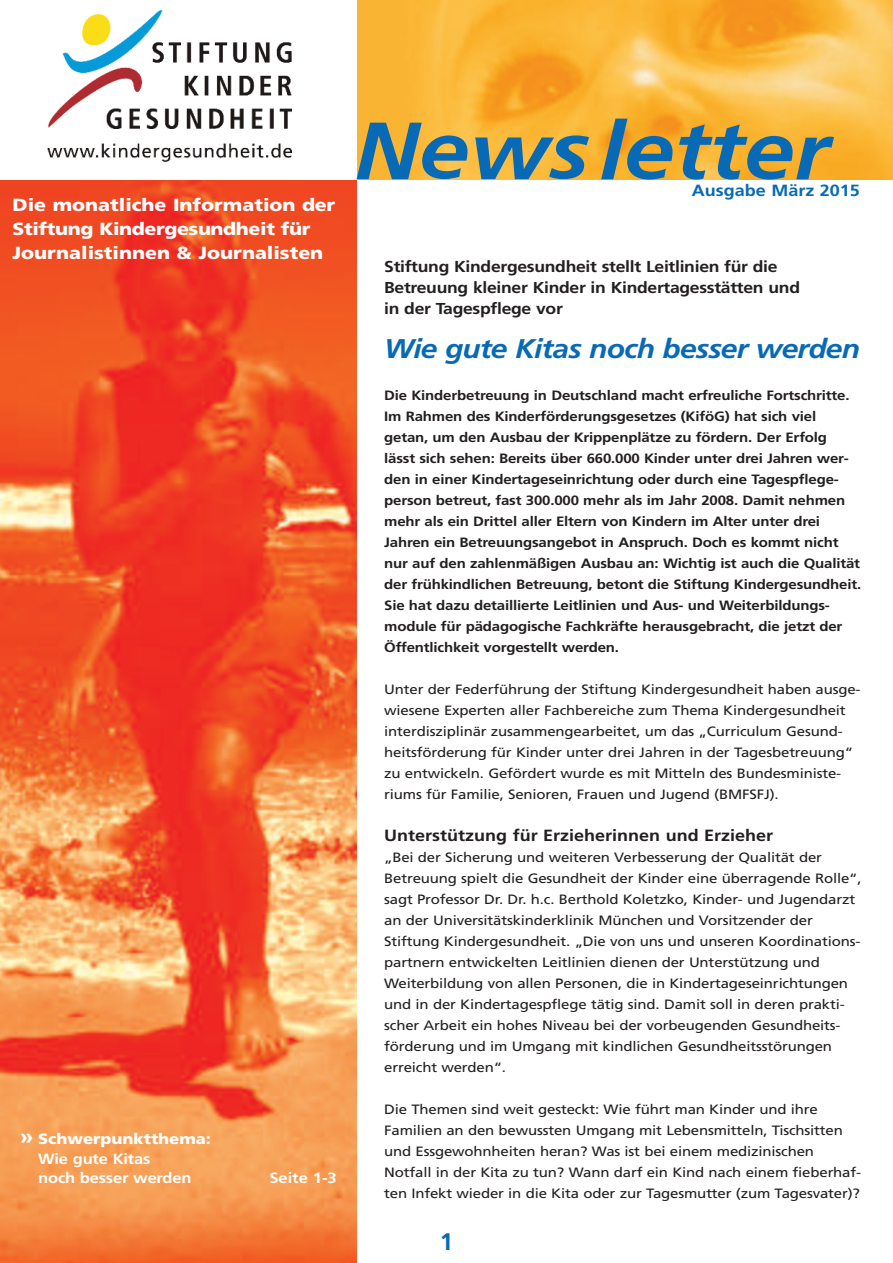
<style>
.page{position:relative;width:893px;height:1263px;background:#fff}
.page>*{position:absolute;margin:0;border:0;box-sizing:border-box;transform-origin:0 0}
.t1{font:italic 700 81px "Frutiger";color:#086ab5;scale:1.11 1}
.t2{font:italic 700 27px "Frutiger";letter-spacing:-.03em;color:#086ab5;scale:1.11 1}
.t3{font:700 24px "Frutiger";color:#086ab5}
.t4{font:900 17.55px/24px "Frutiger";color:#fff;scale:1.11 1}
.t5{font:700 16.2px "Frutiger";color:#231f20;scale:1.11 1}
.t6{font:700 16.2px "Frutiger";color:#086ab5;scale:1.11 1}
.t7{font:700 15.75px/21px "Frutiger";letter-spacing:-.015em;color:#231f20;scale:1.11 1}
.t8{font:700 14.85px/19.5px "Frutiger";letter-spacing:-.01em;color:#fff;scale:1.11 1}
.t9{font:13.5px/21px "Frutiger";letter-spacing:-.01em;color:#231f20;scale:1.11 1}
.t10{font:700 13.5px/21px "Frutiger";letter-spacing:-.01em;color:#231f20;scale:1.11 1}
.s1{font-size:21.6px}
.s2{font-weight:900}
</style>
<div class="page">
<img style="left:357px;top:0;width:536px;height:179px">
<img style="left:0;top:180px;width:356px;height:1083px">
<img style="left:47px;top:9px;width:245px;height:153px">
<p class="t4" style="left:13px;top:194px;width:292px">Die monatliche Information der<br>Stiftung Kindergesundheit für<br>Journalistinnen &amp; Journalisten</p>
<p class="t8" style="left:38px;top:1130px;width:157px;text-indent:-18px"><span class="s1">»</span> <span class="s2">Schwerpunktthema:<br></span>Wie gute Kitas<br>noch besser werden</p>
<p class="t8" style="left:269px;top:1169px;width:62px">Seite 1-3</p>
<h1 class="t1" style="left:354px;top:118px;width:429px">News letter</h1>
<p class="t6" style="left:692px;top:184px;width:153px">Ausgabe März 2015</p>
<p class="t7" style="left:384px;top:257px;width:376px">Stiftung Kindergesundheit stellt Leitlinien für die<br>Betreuung kleiner Kinder in Kindertagesstätten und in der Tagespflege vor</p>
<h2 class="t2" style="left:384px;top:338px;width:430px">Wie gute Kitas noch besser werden</h2>
<p class="t10" style="left:384px;top:386px;width:431px">Die Kinderbetreuung in Deutschland macht erfreuliche Fortschritte.<br>Im Rahmen des Kinderförderungsgesetzes (KiföG) hat sich viel getan, um den Ausbau der Krippenplätze zu fördern. Der Erfolg lässt sich sehen: Bereits über 660.000 Kinder unter drei Jahren wer&shy;den in einer Kindertageseinrichtung oder durch eine Tagespflege&shy;person betreut, fast 300.000 mehr als im Jahr 2008. Damit nehmen mehr als ein Drittel aller Eltern von Kindern im Alter unter drei Jahren ein Betreuungsangebot in Anspruch. Doch es kommt nicht nur auf den zahlenmäßigen Ausbau an: Wichtig ist auch die Qualität der frühkindlichen Betreuung, betont die Stiftung Kindergesundheit.<br>Sie hat dazu detaillierte Leitlinien und Aus- und Weiterbildungs&shy;module für pädagogische Fachkräfte herausgebracht, die jetzt der Öffentlichkeit vorgestellt werden.</p>
<p class="t9" style="left:384px;top:680px;width:431px">Unter der Federführung der Stiftung Kindergesundheit haben ausge&shy;wiesene Experten aller Fachbereiche zum Thema Kindergesundheit interdisziplinär zusammengearbeitet, um das „Curriculum Gesund&shy;heitsförderung für Kinder unter drei Jahren in der Tagesbetreuung“ zu entwickeln. Gefördert wurde es mit Mitteln des Bundesministe&shy;riums für Familie, Senioren, Frauen und Jugend (BMFSFJ).</p>
<p class="t5" style="left:384px;top:829px;width:352px">Unterstützung für Erzieherinnen und Erzieher</p>
<p class="t9" style="left:384px;top:848px;width:432px">„Bei der Sicherung und weiteren Verbesserung der Qualität der Betreuung spielt die Gesundheit der Kinder eine überragende Rolle“, sagt Professor Dr. Dr. h.c. Berthold Koletzko, Kinder- und Jugendarzt an der Universitätskinderklinik München und Vorsitzender der Stiftung Kindergesundheit. „Die von uns und unseren Koordinations&shy;partnern entwickelten Leitlinien dienen der Unterstützung und Weiterbildung von allen Personen, die in Kindertageseinrichtungen und in der Kindertagespflege tätig sind. Damit soll in deren prakti&shy;scher Arbeit ein hohes Niveau bei der vorbeugenden Gesundheits&shy;förderung und im Umgang mit kindlichen Gesundheitsstörungen erreicht werden“.</p>
<p class="t9" style="left:384px;top:1100px;width:431px">Die Themen sind weit gesteckt: Wie führt man Kinder und ihre Familien an den bewussten Umgang mit Lebensmitteln, Tischsitten und Essgewohnheiten heran? Was ist bei einem medizinischen Notfall in der Kita zu tun? Wann darf ein Kind nach einem fieberhaf&shy;ten Infekt wieder in die Kita oder zur Tagesmutter (zum Tagesvater)?</p>
<h3 class="t3" style="left:440px;top:1232px;width:15px">1</h3>
</div>
